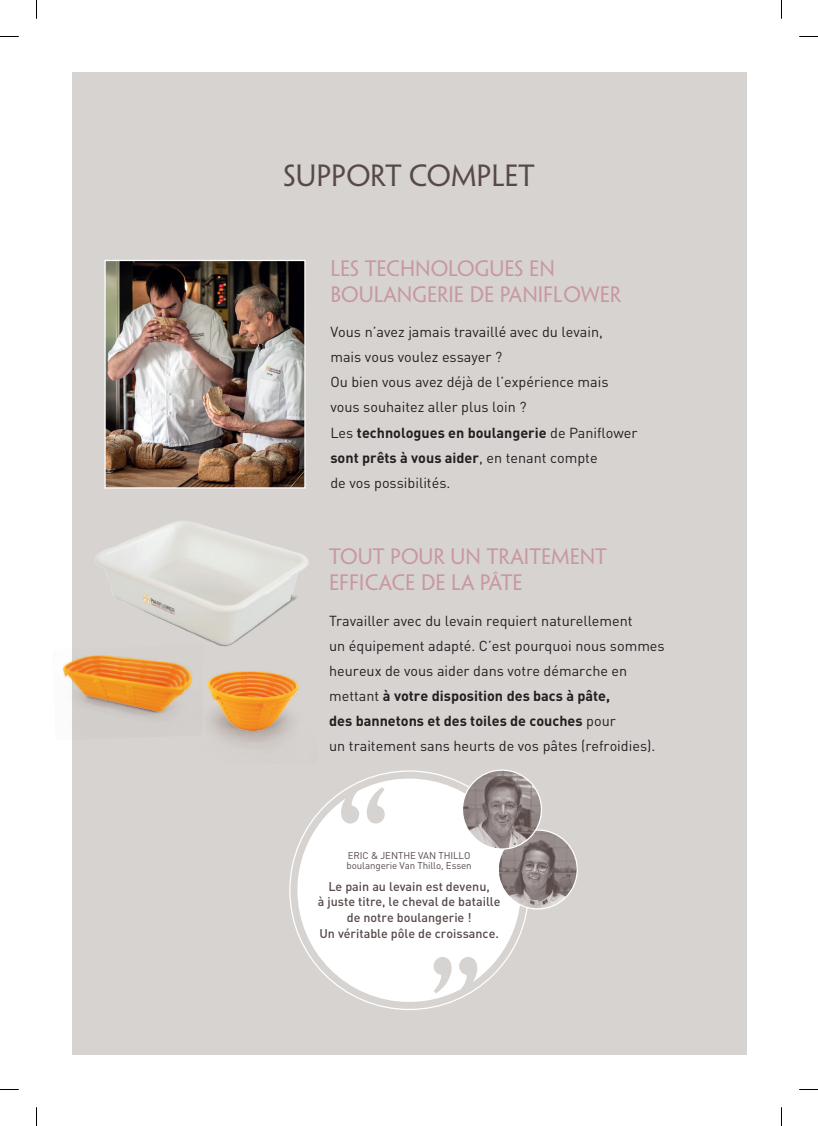
<style>
.page{position:relative;width:818px;height:1126px;background:#fff}
.page>*{position:absolute;margin:0;border:0;box-sizing:border-box;transform-origin:0 0}
.t1{font:27.5px "Penumbra Flare Std";color:#564948}
.t2{font:20px/26.2px "Penumbra Flare Std";color:#c7989e}
.t3{font:14.38px/25px "DINPLUS";color:#231f20}
.t4{font:500 12.5px/15.6px "DINPLUS";color:#564948;text-align:center}
.t5{font:9.75px/10px "DINPLUS";letter-spacing:-.01em;color:#564948}
.s1{font-weight:700}
</style>
<div class="page">
<div style="left:72px;top:72px;width:673px;height:981px;background:#d7d3d1"></div>
<img style="left:106px;top:262px;width:197px;height:224px">
<div style="left:104px;top:260px;width:201px;height:228px;border:1px solid #fff"></div>
<svg style="left:297px;top:778px;width:223px;height:223px;fill:#fff"></svg>
<img style="left:96px;top:521px;width:213px;height:126px">
<img style="left:62px;top:644px;width:141px;height:76px">
<img style="left:181px;top:656px;width:118px;height:92px">
<img style="left:498px;top:830px;width:79px;height:78px;border-radius:39px">
<img style="left:462px;top:770px;width:79px;height:78px;border-radius:39px">
<div style="left:461px;top:769px;width:80px;height:80px;border:1px solid #fff;border-radius:50%"></div>
<svg style="left:0;top:36px;width:19px;height:1px"></svg>
<svg style="left:799px;top:36px;width:18px;height:1px"></svg>
<svg style="left:0;top:1089px;width:19px;height:1px"></svg>
<svg style="left:799px;top:1089px;width:18px;height:1px"></svg>
<svg style="left:36px;top:0;width:1px;height:19px"></svg>
<svg style="left:36px;top:1107px;width:1px;height:18px"></svg>
<h1 class="t1" style="left:283px;top:159px;width:252px">SUPPORT COMPLET</h1>
<h2 class="t2" style="left:330px;top:255px;width:292px">LES TECHNOLOGUES EN<br>BOULANGERIE DE PANIFLOWER</h2>
<p class="t3" style="left:330px;top:319px;width:308px">Vous n’avez jamais travaillé avec du levain, mais vous voulez essayer ?<br>Ou bien vous avez déjà de l’expérience mais vous souhaitez aller plus loin ?<br>Les <span class="s1">technologues en boulangerie</span> de Paniflower <span class="s1">sont prêts à vous aider</span>, en tenant compte<br>de vos possibilités.</p>
<h2 class="t2" style="left:329px;top:543px;width:279px">TOUT POUR UN TRAITEMENT<br>EFFICACE DE LA PÂTE</h2>
<p class="t3" style="left:329px;top:607px;width:337px">Travailler avec du levain requiert naturellement<br>un équipement adapté. C’est pourquoi nous sommes heureux de vous aider dans votre démarche en mettant <span class="s1">à votre disposition des bacs à pâte,<br>des bannetons et des toiles de couches</span> pour<br>un traitement sans heurts de vos pâtes (refroidies).</p>
<p class="t5" style="left:346px;top:850px;width:127px">ERIC &amp; JENTHE VAN THILLO boulangerie Van Thillo, Essen</p>
<p class="t4" style="left:317px;top:878px;width:184px">Le pain au levain est devenu,<br>à juste titre, le cheval de bataille de notre boulangerie !<br>Un véritable pôle de croissance.</p>
</div>
